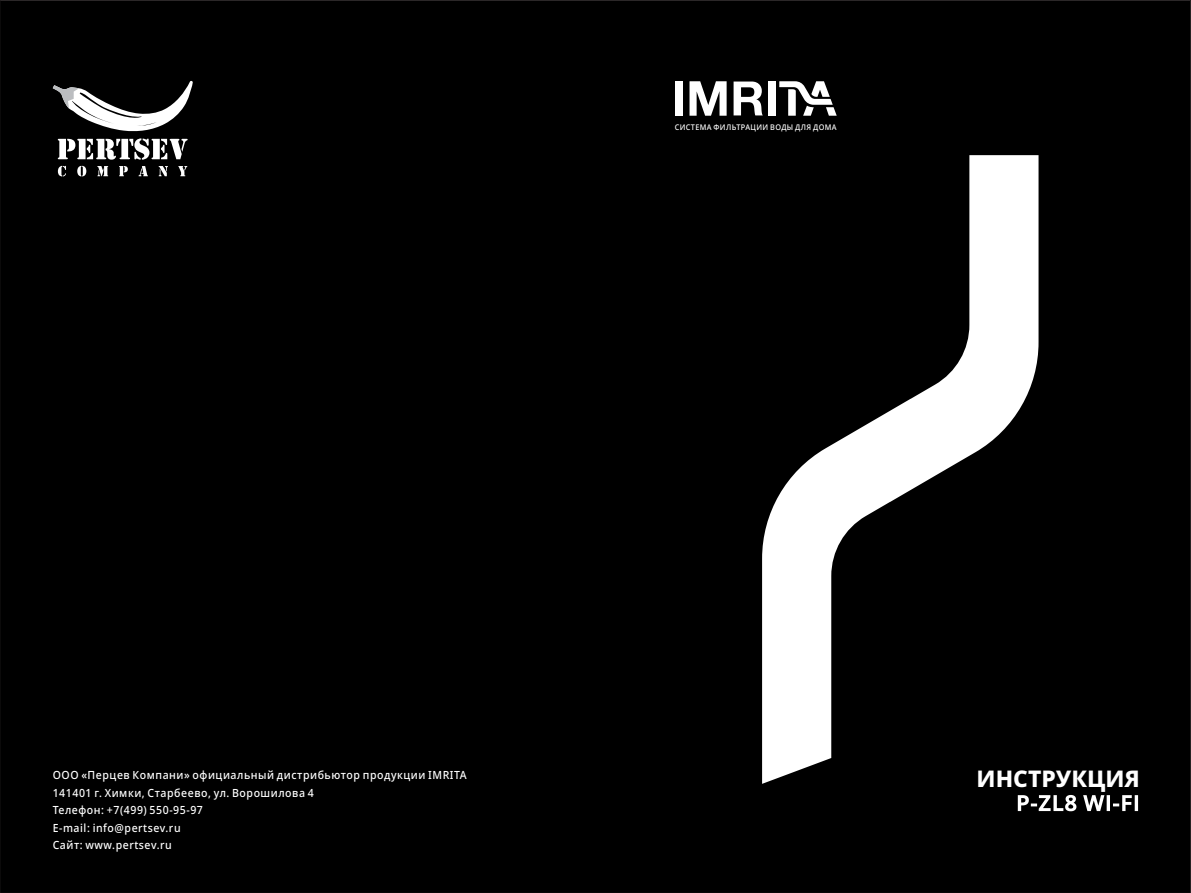
<style>
.page{position:relative;width:1191px;height:893px;background:#fff}
.page>*{position:absolute;margin:0;border:0;box-sizing:border-box;transform-origin:0 0}
.t1{font:800 22.95px "Noto Sans";color:#fff}
.t2{font:500 11.25px/17.4px "Noto Sans";letter-spacing:.05em;color:#fff;scale:.94 1}
.t3{font:500 7.8px "Noto Sans";letter-spacing:.05em;color:#fff;scale:.94 1}
</style>
<div class="page">
<div style="left:0;top:0;width:1191px;height:893px;background:#000;border:1px solid #231f20"></div>
<svg style="left:762px;top:155px;width:276px;height:629px"></svg>
<div style="left:675px;top:81px;width:8px;height:35px;background:#fff"></div>
<svg style="left:689px;top:81px;width:37px;height:35px"></svg>
<div style="left:768px;top:81px;width:7px;height:35px;background:#fff"></div>
<svg style="left:779px;top:81px;width:57px;height:35px"></svg>
<svg style="left:733px;top:82px;width:30px;height:33px"></svg>
<svg style="left:58px;top:138px;width:130px;height:22px"></svg>
<svg style="left:58px;top:166px;width:8px;height:10px"></svg>
<svg style="left:77px;top:166px;width:9px;height:10px"></svg>
<svg style="left:97px;top:166px;width:11px;height:10px"></svg>
<svg style="left:119px;top:166px;width:9px;height:10px"></svg>
<svg style="left:138px;top:166px;width:10px;height:10px"></svg>
<svg style="left:159px;top:166px;width:9px;height:10px"></svg>
<svg style="left:178px;top:166px;width:9px;height:10px"></svg>
<svg style="left:53px;top:80px;width:140px;height:52px"></svg>
<svg style="left:1017px;top:795px;width:121px;height:16px"></svg>
<p class="t3" style="left:674px;top:121px;width:174px">СИСТЕМА ФИЛЬТРАЦИИ ВОДЫ ДЛЯ ДОМА</p>
<p class="t2" style="left:53px;top:766px;width:442px">ООО «Перцев Компани» официальный дистрибьютор продукции IMRITA 141401 г. Химки, Старбеево, ул. Ворошилова 4<br>Телефон: +7(499) 550-95-97<br>E-mail: info@pertsev.ru<br>Сайт: www.pertsev.ru</p>
<h1 class="t1" style="left:976px;top:762px;width:165px">ИНСТРУКЦИЯ</h1>
</div>
